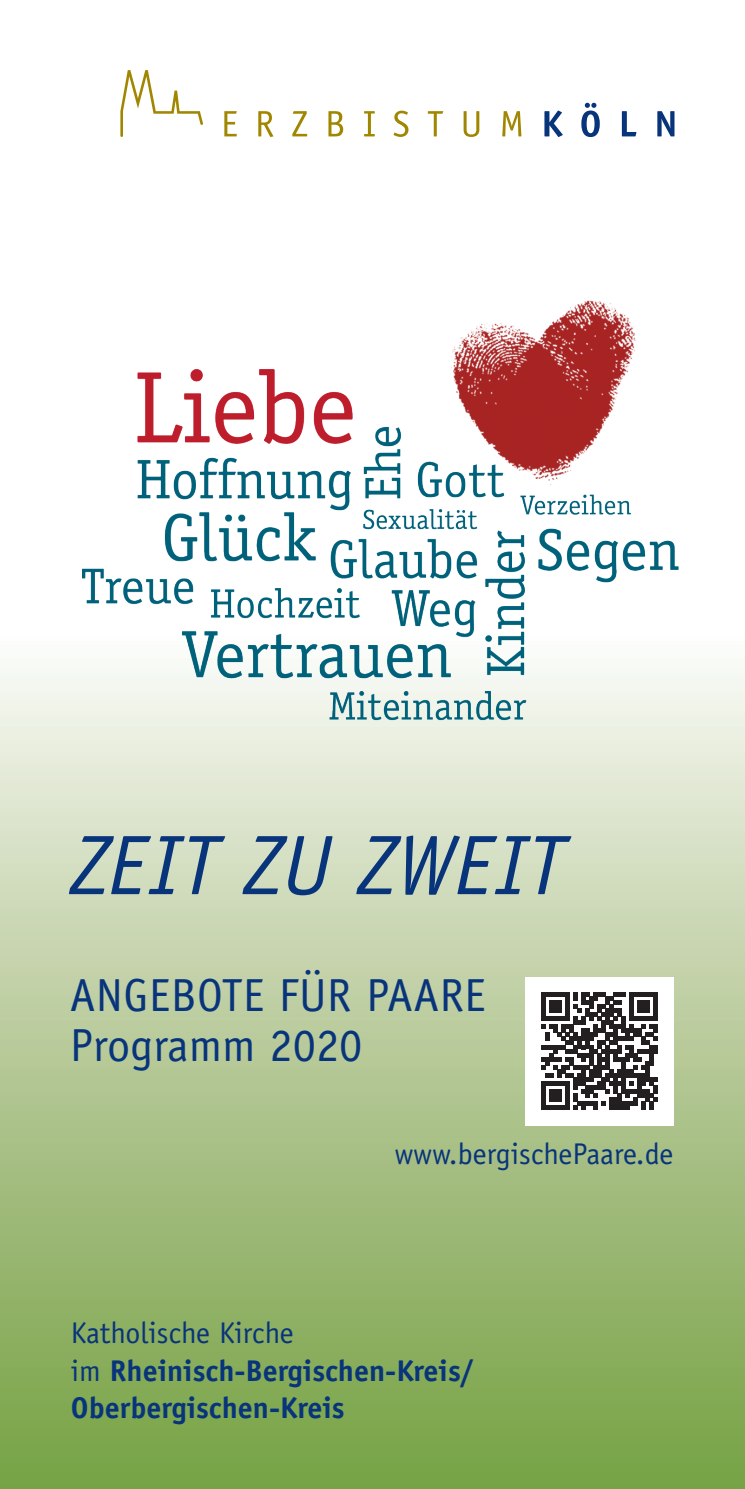
<style>
.page{position:relative;width:745px;height:1489px;background:#fff}
.page>*{position:absolute;margin:0;border:0;box-sizing:border-box;transform-origin:0 0}
.t1{font:italic 84.5px "Officina Sans";letter-spacing:.01em;color:#08347b}
.t2{font:46.5px/50px "Officina Sans";color:#08347b}
.t3{font:700 30px/37.5px "Officina Sans";color:#08347b}
.t4{font:30px "Officina Sans";color:#08347b}
.s1{font-weight:400}
</style>
<div class="page">
<svg style="left:0;top:764px;width:744px;height:724px;background:#abc38b"></svg>
<img style="left:0;top:300px;width:744px;height:464px">
<svg style="left:224px;top:111px;width:12px;height:25px"></svg>
<svg style="left:258px;top:111px;width:15px;height:26px"></svg>
<svg style="left:292px;top:111px;width:15px;height:25px"></svg>
<svg style="left:328px;top:111px;width:15px;height:25px"></svg>
<svg style="left:364px;top:111px;width:10px;height:25px"></svg>
<svg style="left:393px;top:111px;width:15px;height:26px"></svg>
<svg style="left:427px;top:111px;width:16px;height:25px"></svg>
<svg style="left:463px;top:111px;width:16px;height:26px"></svg>
<svg style="left:502px;top:111px;width:19px;height:25px"></svg>
<svg style="left:544px;top:110px;width:18px;height:27px"></svg>
<svg style="left:581px;top:103px;width:18px;height:34px"></svg>
<svg style="left:621px;top:111px;width:15px;height:25px"></svg>
<svg style="left:657px;top:111px;width:17px;height:25px"></svg>
<svg style="left:120px;top:70px;width:83px;height:67px"></svg>
<div style="left:525px;top:976px;width:148px;height:149px;background:#fff"></div>
<svg style="left:541px;top:992px;width:116px;height:117px"></svg>
<h1 class="t1" style="left:71px;top:816px;width:494px">ZEIT ZU ZWEIT</h1>
<h2 class="t2" style="left:70px;top:970px;width:417px">ANGEBOTE FÜR PAARE<br>Programm 2020</h2>
<p class="t4" style="left:394px;top:1136px;width:280px">www.bergischePaare.de</p>
<p class="t3" style="left:71px;top:1313px;width:404px"><span class="s1">Katholische Kirche<br>im</span> Rheinisch-Bergischen-Kreis/<br>Oberbergischen-Kreis</p>
</div>
